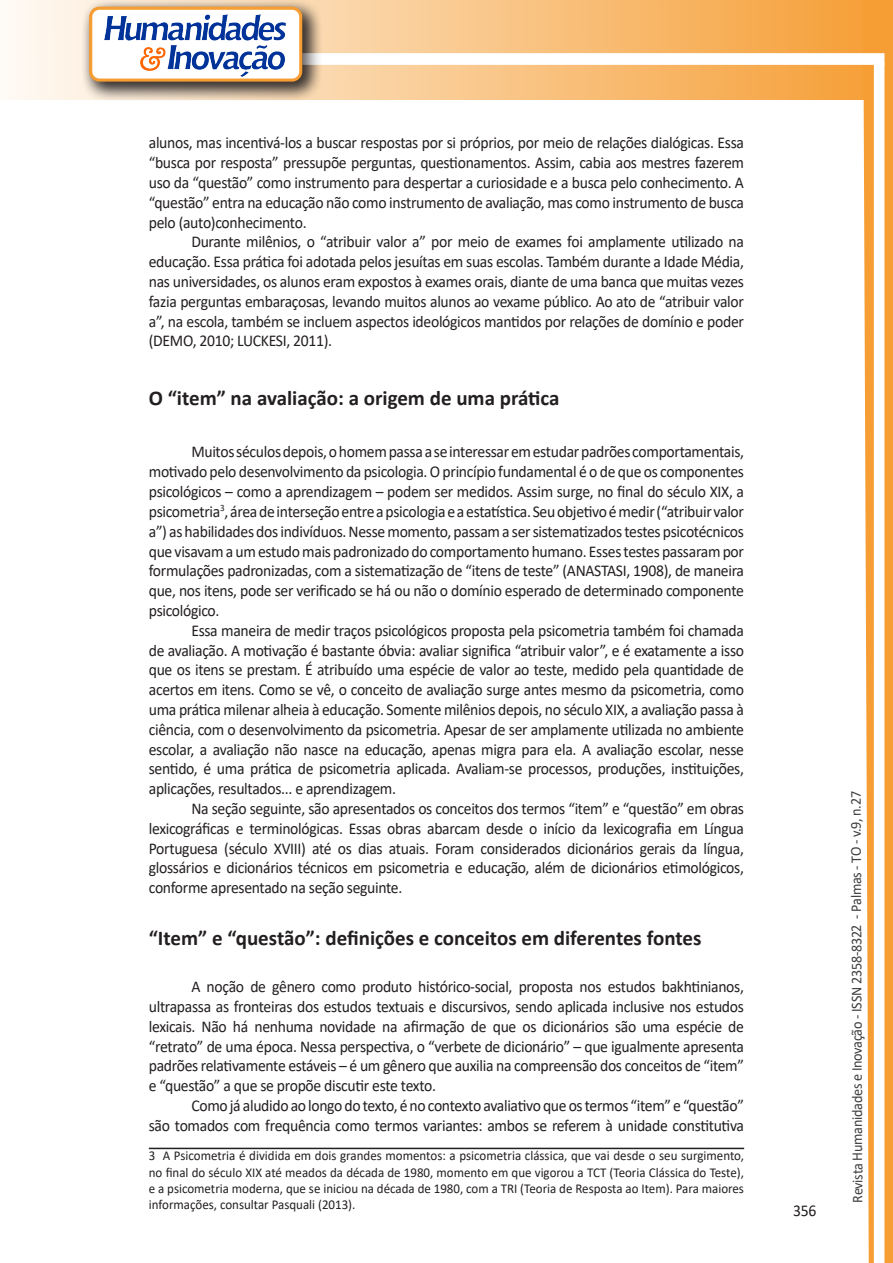
<style>
.page{position:relative;width:893px;height:1263px;background:#fff}
.page>*{position:absolute;margin:0;border:0;box-sizing:border-box;transform-origin:0 0}
.Titulo_2{font:700 21px "Calibri";color:#231f20}
.texto{font:16.5px/19.8px "Calibri";letter-spacing:-.02em;color:#231f20;text-align:justify;scale:.95 1}
.t1{font:15px "Calibri";letter-spacing:-.025em;color:#3e3e3f;scale:.95 1}
.Rodapé{font:13.5px/16.2px "Calibri";color:#231f20;text-align:justify;scale:.96 1}
</style>
<div class="page">
<svg style="left:5px;top:0;width:858px;height:100px;background:#f9c484"></svg>
<div style="left:302px;top:53px;width:582px;height:12px;background:#fff;border:2px solid #fff"></div>
<svg style="left:863px;top:0;width:30px;height:1263px"></svg>
<div style="left:81px;top:0;width:241px;height:102px;background:#231f20;opacity:.75"></div>
<div style="left:91px;top:8px;width:210px;height:72px;background:#fff;border-radius:9px"></div>
<img style="left:104px;top:14px;width:181px;height:62px">
<div style="left:89px;top:7px;width:213px;height:75px;border:3px solid #f69e34;border-radius:9px"></div>
<hr style="left:149px;top:1148px;width:595px;height:1px;background:#231f20">
<p class="texto" style="left:149px;top:133px;width:628px">alunos, mas incentivá-los a buscar respostas por si próprios, por meio de relações dialógicas. Essa “busca por resposta” pressupõe perguntas, questionamentos. Assim, cabia aos mestres fazerem uso da “questão” como instrumento para despertar a curiosidade e a busca pelo conhecimento. A “questão” entra na educação não como instrumento de avaliação, mas como instrumento de busca pelo (auto)conhecimento.</p>
<p class="texto" style="left:149px;top:232px;width:628px;text-indent:43px">Durante milênios, o “atribuir valor a” por meio de exames foi amplamente utilizado na educação. Essa prática foi adotada pelos jesuítas em suas escolas. Também durante a Idade Média, nas universidades, os alunos eram expostos à exames orais, diante de uma banca que muitas vezes fazia perguntas embaraçosas, levando muitos alunos ao vexame público. Ao ato de “atribuir valor a”, na escola, também se incluem aspectos ideológicos mantidos por relações de domínio e poder (DEMO, 2010; LUCKESI, 2011).</p>
<p class="Titulo_2" style="left:149px;top:383px;width:412px">O “item” na avaliação: a origem de uma prática</p>
<p class="texto" style="left:149px;top:442px;width:628px;text-indent:43px">Muitos séculos depois, o homem passa a se interessar em estudar padrões comportamentais, motivado pelo desenvolvimento da psicologia. O princípio fundamental é o de que os componentes psicológicos – como a aprendizagem – podem ser medidos. Assim surge, no final do século XIX, a psicometria<sup>3</sup>, área de interseção entre a psicologia e a estatística. Seu objetivo é medir (“atribuir valor a”) as habilidades dos indivíduos. Nesse momento, passam a ser sistematizados testes psicotécnicos que visavam a um estudo mais padronizado do comportamento humano. Esses testes passaram por formulações padronizadas, com a sistematização de “itens de teste” (ANASTASI, 1908), de maneira que, nos itens, pode ser verificado se há ou não o domínio esperado de determinado componente psicológico.</p>
<p class="texto" style="left:149px;top:620px;width:628px;text-indent:43px">Essa maneira de medir traços psicológicos proposta pela psicometria também foi chamada de avaliação. A motivação é bastante óbvia: avaliar significa “atribuir valor”, e é exatamente a isso que os itens se prestam. É atribuído uma espécie de valor ao teste, medido pela quantidade de acertos em itens. Como se vê, o conceito de avaliação surge antes mesmo da psicometria, como uma prática milenar alheia à educação. Somente milênios depois, no século XIX, a avaliação passa à ciência, com o desenvolvimento da psicometria. Apesar de ser amplamente utilizada no ambiente escolar, a avaliação não nasce na educação, apenas migra para ela. A avaliação escolar, nesse sentido, é uma prática de psicometria aplicada. Avaliam-se processos, produções, instituições, aplicações, resultados... e aprendizagem.</p>
<p class="texto" style="left:149px;top:798px;width:628px;text-indent:43px">Na seção seguinte, são apresentados os conceitos dos termos “item” e “questão” em obras lexicográficas e terminológicas. Essas obras abarcam desde o início da lexicografia em Língua Portuguesa (século XVIII) até os dias atuais. Foram considerados dicionários gerais da língua, glossários e dicionários técnicos em psicometria e educação, além de dicionários etimológicos, conforme apresentado na seção seguinte.</p>
<p class="Titulo_2" style="left:149px;top:923px;width:554px">“Item” e “questão”: definições e conceitos em diferentes fontes</p>
<p class="texto" style="left:149px;top:976px;width:628px;text-indent:43px">A noção de gênero como produto histórico-social, proposta nos estudos bakhtinianos, ultrapassa as fronteiras dos estudos textuais e discursivos, sendo aplicada inclusive nos estudos lexicais. Não há nenhuma novidade na afirmação de que os dicionários são uma espécie de “retrato” de uma época. Nessa perspectiva, o “verbete de dicionário” – que igualmente apresenta padrões relativamente estáveis – é um gênero que auxilia na compreensão dos conceitos de “item” e “questão” a que se propõe discutir este texto.</p>
<p class="texto" style="left:149px;top:1095px;width:628px;text-align:right">Como já aludido ao longo do texto, é no contexto avaliativo que os termos “item” e “questão”<br>são tomados com frequência como termos variantes: ambos se referem à unidade constitutiva</p>
<p class="Rodapé" style="left:149px;top:1147px;width:621px">3 A Psicometria é dividida em dois grandes momentos: a psicometria clássica, que vai desde o seu surgimento, no final do século XIX até meados da década de 1980, momento em que vigorou a TCT (Teoria Clássica do Teste), e a psicometria moderna, que se iniciou na década de 1980, com a TRI (Teoria de Resposta ao Item). Para maiores informações, consultar Pasquali (2013).</p>
<p class="texto" style="left:793px;top:1200px;width:26px">356</p>
<p class="t1" style="left:846px;top:1203px;width:435px;rotate:-90deg">Revista Humanidades e Inovação - ISSN 2358-8322 - Palmas - TO - v.9, n.27</p>
</div>
